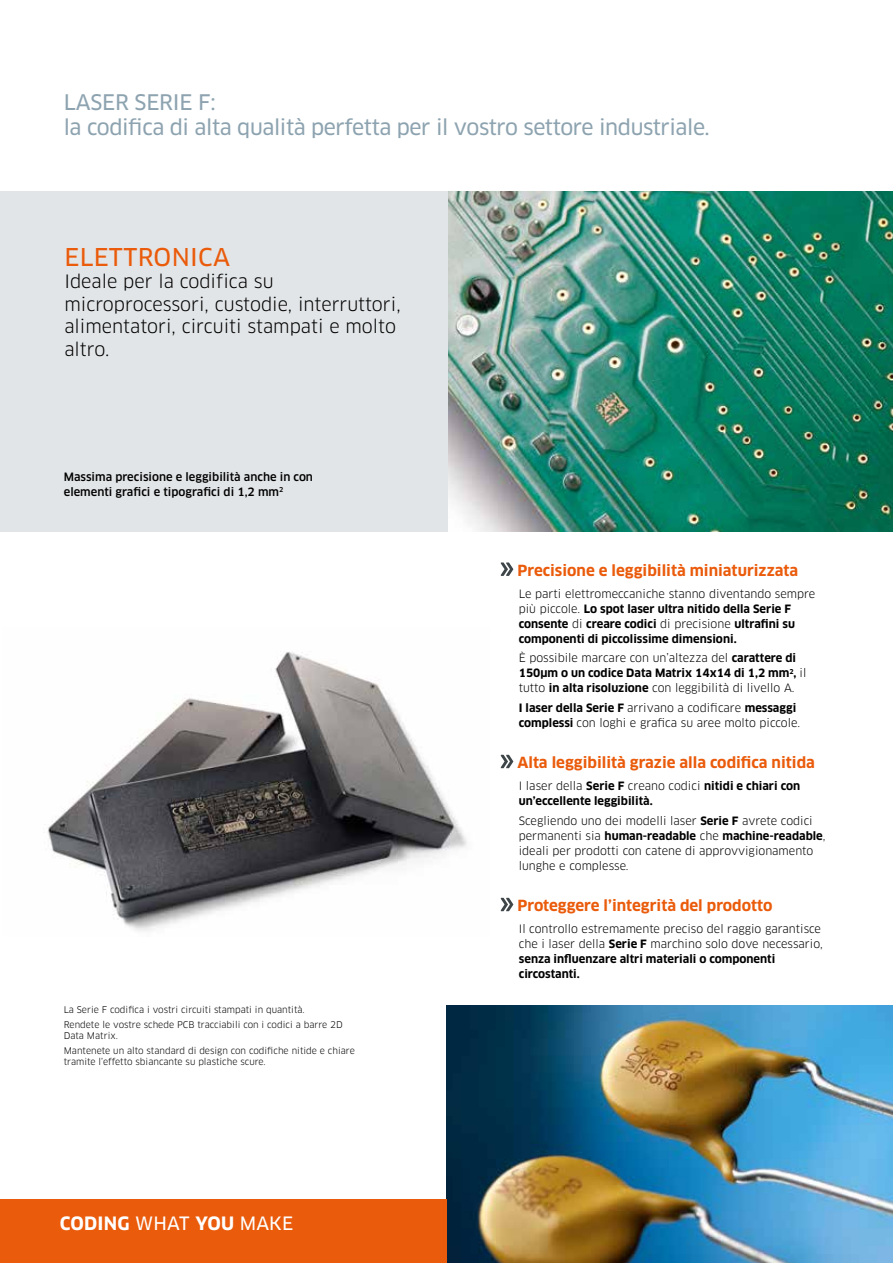
<style>
.page{position:relative;width:893px;height:1263px;background:#fff}
.page>*{position:absolute;margin:0;border:0;box-sizing:border-box;transform-origin:0 0}
.t1{font:24px "Clan OT News";letter-spacing:.01em;color:#ea5b0b}
.t2{font:21px/25.2px "Clan OT News";letter-spacing:-.02em;color:#8da3b0}
.t3{font:18px/22.5px "Clan OT";color:#000}
.t4{font:700 18px "Clan OT";letter-spacing:.01em;color:#fff}
.t5{font:700 15px "Clan OT";color:#ea5b0b}
.t6{font:11.25px/15px "Clan OT";color:#000}
.t7{font:700 11.25px/15px "Clan OT";color:#000}
.t8{font:500 11.25px/15px "Clan OT";color:#000}
.t9{font:9px/15px "Clan OT";color:#000}
.s1{font-family:"Clan OT News";font-weight:400}
.s2{font-weight:400}
.s3{font-weight:700}
</style>
<div class="page">
<img style="left:48px;top:652px;width:419px;height:279px">
<img style="left:446px;top:1006px;width:447px;height:257px">
<img style="left:447px;top:191px;width:446px;height:340px">
<div style="left:0;top:1199px;width:446px;height:64px;background:#ea5b0b"></div>
<svg style="left:501px;top:562px;width:12px;height:14px"></svg>
<svg style="left:501px;top:755px;width:12px;height:13px"></svg>
<svg style="left:501px;top:898px;width:12px;height:13px"></svg>
<div style="left:0;top:191px;width:447px;height:340px;background:#e2e5e7"></div>
<h2 class="t2" style="left:64px;top:90px;width:647px">LASER SERIE F:<br>la codifica di alta qualità perfetta per il vostro settore industriale.</h2>
<h1 class="t1" style="left:64px;top:242px;width:167px">ELETTRONICA</h1>
<h3 class="t3" style="left:64px;top:270px;width:338px">Ideale per la codifica su microprocessori, custodie, interruttori, alimentatori, circuiti stampati e molto altro.</h3>
<p class="t8" style="left:64px;top:469px;width:251px">Massima precisione e leggibilità anche in con elementi grafici e tipografici di 1,2 mm<sup>2</sup></p>
<p class="t9" style="left:64px;top:1002px;width:280px">La Serie F codifica i vostri circuiti stampati in quantità.<br>Rendete le vostre schede PCB tracciabili con i codici a barre 2D</p>
<p class="t9" style="left:64px;top:1028px;width:293px">Data Matrix.<br>Mantenete un alto standard di design con codifiche nitide e chiare</p>
<p class="t9" style="left:64px;top:1054px;width:203px">tramite l’effetto sbiancante su plastiche scure.</p>
<h3 class="t4" style="left:60px;top:1213px;width:235px">CODING <span class="s1">WHAT</span> YOU <span class="s1">MAKE</span></h3>
<h3 class="t5" style="left:517px;top:562px;width:282px">Precisione e leggibilità miniaturizzata</h3>
<p class="t7" style="left:519px;top:587px;width:298px"><span class="s2">Le parti elettromeccaniche stanno diventando sempre più piccole.</span> Lo spot laser ultra nitido della Serie F consente <span class="s2">di</span> creare codici <span class="s2">di precisione</span> ultrafini su componenti di piccolissime dimensioni.</p>
<p class="t6" style="left:519px;top:651px;width:289px">È possibile marcare con un’altezza del <span class="s3">carattere di<br>150µm o un codice Data Matrix 14x14 di 1,2 mm</span><sup>2</sup><span class="s3">,</span> il tutto <span class="s3">in alta risoluzione</span> con leggibilità di livello A.</p>
<p class="t6" style="left:519px;top:700px;width:283px"><span class="s3">I laser della Serie F</span> arrivano a codificare <span class="s3">messaggi complessi</span> con loghi e grafica su aree molto piccole.</p>
<h3 class="t5" style="left:517px;top:754px;width:299px">Alta leggibilità grazie alla codifica nitida</h3>
<p class="t7" style="left:519px;top:779px;width:283px"><span class="s2">I laser della</span> Serie F <span class="s2">creano codici</span> nitidi e chiari con un’eccellente leggibilità.</p>
<p class="t6" style="left:519px;top:813px;width:308px">Scegliendo uno dei modelli laser <span class="s3">Serie F</span> avrete codici permanenti sia <span class="s3">human-readable</span> che <span class="s3">machine-readable</span>, ideali per prodotti con catene di approvvigionamento lunghe e complesse.</p>
<h3 class="t5" style="left:517px;top:897px;width:257px">Proteggere l’integrità del prodotto</h3>
<p class="t6" style="left:519px;top:922px;width:305px">Il controllo estremamente preciso del raggio garantisce che i laser della <span class="s3">Serie F</span> marchino solo dove necessario, <span class="s3">senza influenzare altri materiali o componenti circostanti.</span></p>
</div>
